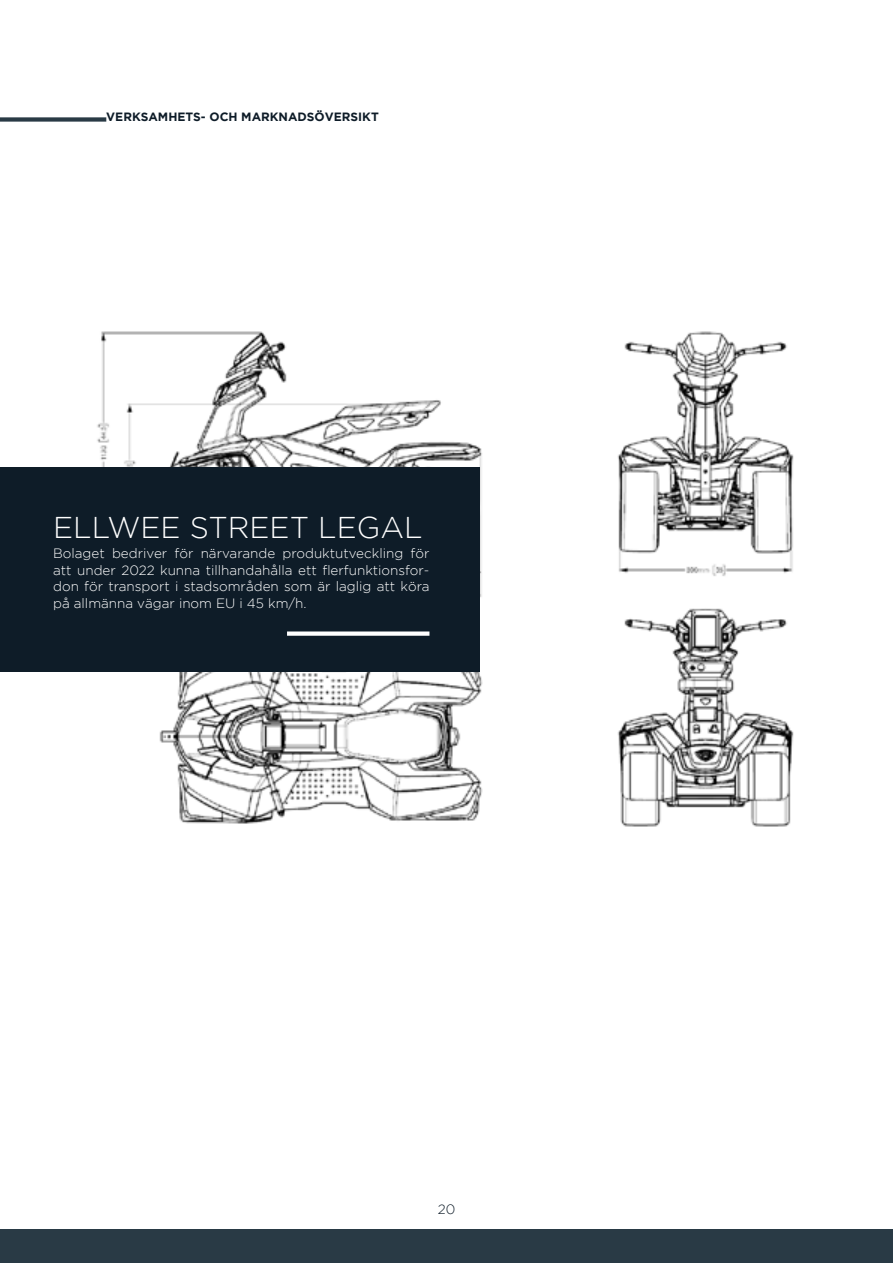
<style>
.page{position:relative;width:893px;height:1263px;background:#fff}
.page>*{position:absolute;margin:0;border:0;box-sizing:border-box;transform-origin:0 0}
.t1{font:300 30px "Gotham";color:#fff}
.t2{font:300 13.5px/16.5px "Gotham";color:#fff;text-align:justify}
.t3{font:300 13.5px "Gotham";color:#0e1c28}
.t4{font:700 12px "Gotham";color:#0e1c28}
</style>
<div class="page">
<div style="left:0;top:117px;width:106px;height:5px;background:#293a45"></div>
<div style="left:0;top:1229px;width:893px;height:34px;background:#293a45"></div>
<img style="left:85px;top:331px;width:709px;height:496px">
<div style="left:0;top:468px;width:480px;height:204px;background:#0e1c28"></div>
<div style="left:287px;top:631px;width:142px;height:5px;background:#fff"></div>
<p class="t4" style="left:106px;top:110px;width:10px">VERKSAMHETS</p>
<p class="t4" style="left:201px;top:110px;width:19px">- OCH</p>
<p class="t4" style="left:241px;top:110px;width:10px">MARKNADSÖVERSIKT</p>
<h1 class="t1" style="left:53px;top:511px;width:371px">ELLWEE STREET LEGAL</h1>
<p class="t2" style="left:53px;top:545px;width:378px">Bolaget bedriver för närvarande produktutveckling för att under 2022 kunna tillhandahålla ett flerfunktionsfor&shy;don för transport i stadsområden som är laglig att köra på allmänna vägar inom EU i 45 km/h.</p>
<p class="t3" style="left:438px;top:1202px;width:19px">20</p>
</div>
